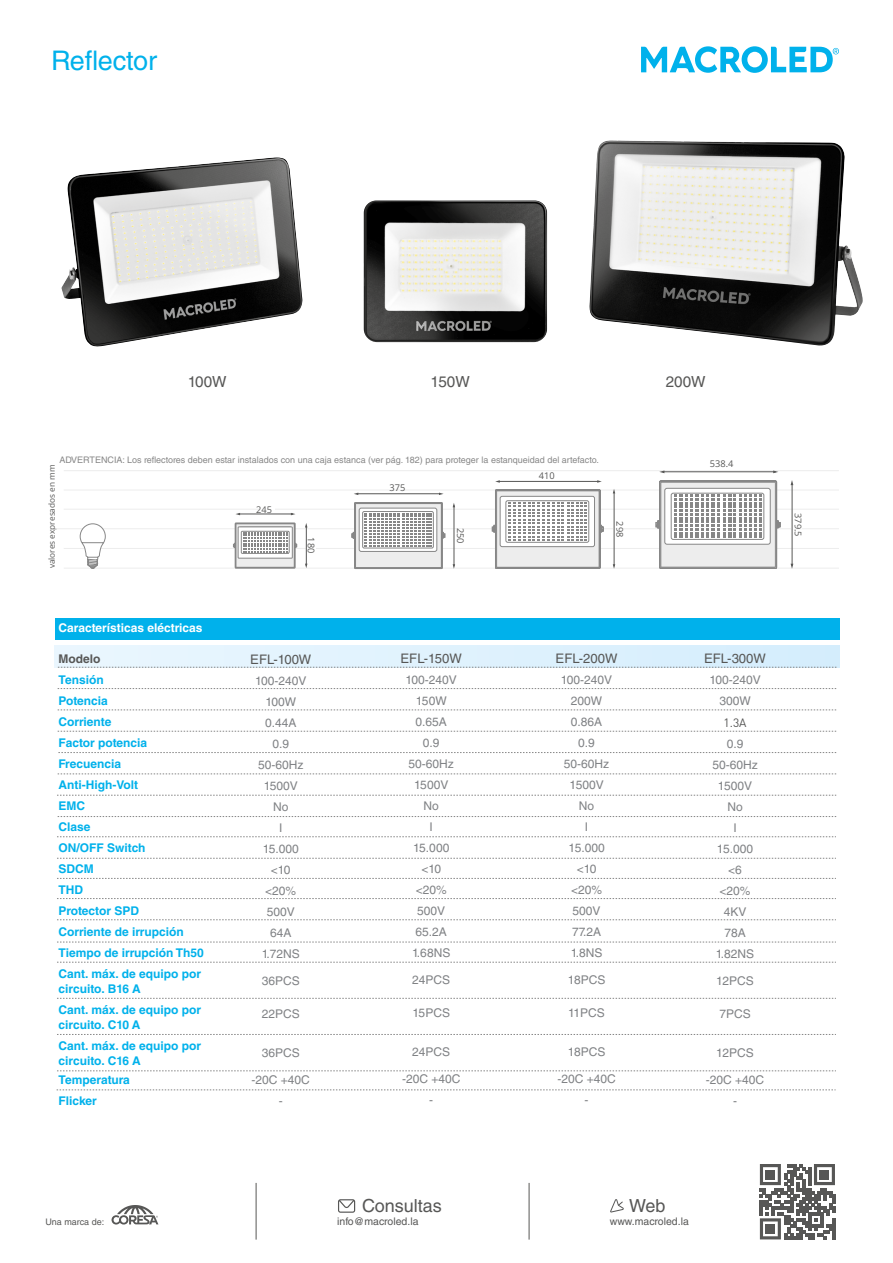
<style>
.page{position:relative;width:893px;height:1263px;background:#fff}
.page>*{position:absolute;margin:0;border:0;box-sizing:border-box;transform-origin:0 0}
.t1{font:27px "Helvetica LT Std";color:#00b1eb}
.t2{font:18px "Helvetica LT Std";color:#575756}
.t3{font:15.3px "Helvetica LT Std";color:#575756}
.t4{font:13.2px "Helvetica LT Std";color:#575756}
.t5{font:12px/21px "Helvetica LT Std";color:#808285;text-align:center}
.t6{font:700 12px/21px "Helvetica LT Std";color:#00b1eb}
.t7{font:700 12px "Helvetica LT Std";color:#fff}
.t8{font:700 12px "Helvetica LT Std";color:#575756}
.t9{font:12px "DIN Pro";color:#575756}
.t10{font:10.5px "Helvetica LT Std";color:#575756}
.t11{font:9.15px "Open Sans";color:#575756}
.t12{font:9px "Helvetica LT Std";color:#878787}
.t13{font:9px "Helvetica LT Std";color:#575756}
.t14{font:8.25px "Open Sans";color:#575756}
</style>
<div class="page">
<div style="left:55px;top:646px;width:785px;height:21px;background:#e0f2fd"></div>
<div style="left:55px;top:618px;width:785px;height:22px;background:#00b1eb"></div>
<svg style="left:58px;top:667px;width:778px;height:1px"></svg>
<svg style="left:58px;top:688px;width:778px;height:1px"></svg>
<svg style="left:58px;top:710px;width:778px;height:1px"></svg>
<svg style="left:58px;top:731px;width:778px;height:1px"></svg>
<svg style="left:58px;top:752px;width:778px;height:1px"></svg>
<svg style="left:58px;top:773px;width:778px;height:1px"></svg>
<svg style="left:57px;top:795px;width:779px;height:1px"></svg>
<svg style="left:58px;top:816px;width:778px;height:1px"></svg>
<svg style="left:57px;top:836px;width:779px;height:1px"></svg>
<svg style="left:57px;top:858px;width:779px;height:1px"></svg>
<svg style="left:57px;top:878px;width:779px;height:1px"></svg>
<svg style="left:57px;top:898px;width:779px;height:1px"></svg>
<svg style="left:57px;top:919px;width:779px;height:1px"></svg>
<svg style="left:57px;top:942px;width:779px;height:1px"></svg>
<svg style="left:57px;top:962px;width:779px;height:1px"></svg>
<svg style="left:57px;top:1070px;width:779px;height:1px"></svg>
<svg style="left:57px;top:998px;width:779px;height:1px"></svg>
<svg style="left:57px;top:1034px;width:779px;height:1px"></svg>
<svg style="left:57px;top:1089px;width:779px;height:1px"></svg>
<svg style="left:610px;top:1199px;width:14px;height:13px"></svg>
<svg style="left:112px;top:1205px;width:46px;height:19px"></svg>
<hr style="left:529px;top:1183px;width:1px;height:56px;background:#575756">
<hr style="left:256px;top:1183px;width:1px;height:56px;background:#575756">
<svg style="left:338px;top:1199px;width:17px;height:14px"></svg>
<svg style="left:760px;top:1164px;width:75px;height:75px"></svg>
<div style="left:766px;top:1170px;width:9px;height:9px;background:#575756"></div>
<div style="left:820px;top:1170px;width:9px;height:9px;background:#575756"></div>
<div style="left:766px;top:1224px;width:9px;height:9px;background:#575756"></div>
<hr style="left:64px;top:509px;width:775px;height:1px;background:#ededed">
<hr style="left:55px;top:528px;width:784px;height:1px;background:#ededed">
<hr style="left:64px;top:548px;width:775px;height:1px;background:#ededed">
<hr style="left:64px;top:568px;width:775px;height:1px;background:#ededed">
<hr style="left:64px;top:490px;width:775px;height:1px;background:#ededed">
<hr style="left:64px;top:470px;width:775px;height:1px;background:#ededed">
<svg style="left:80px;top:523px;width:26px;height:46px"></svg>
<svg style="left:641px;top:46px;width:198px;height:27px"></svg>
<img style="left:589px;top:141px;width:274px;height:205px">
<img style="left:61px;top:157px;width:241px;height:190px">
<img style="left:364px;top:200px;width:183px;height:142px">
<hr style="left:239px;top:514px;width:54px;height:1px;background:#575756">
<div style="left:259px;top:500px;width:16px;height:12px;background:#fff"></div>
<div style="left:306px;top:536px;width:10px;height:18px;background:#fff"></div>
<hr style="left:306px;top:526px;width:1px;height:40px;background:#575756">
<svg style="left:233px;top:523px;width:64px;height:45px"></svg>
<hr style="left:357px;top:493px;width:83px;height:1px;background:#575756">
<hr style="left:454px;top:505px;width:1px;height:61px;background:#575756">
<svg style="left:351px;top:502px;width:94px;height:67px"></svg>
<hr style="left:498px;top:481px;width:101px;height:1px;background:#575756">
<div style="left:614px;top:520px;width:9px;height:13px;background:#fff"></div>
<svg style="left:492px;top:489px;width:112px;height:80px"></svg>
<hr style="left:614px;top:492px;width:1px;height:74px;background:#575756">
<hr style="left:663px;top:471px;width:113px;height:1px;background:#575756">
<div style="left:792px;top:515px;width:10px;height:14px;background:#fff"></div>
<svg style="left:655px;top:480px;width:126px;height:89px"></svg>
<hr style="left:792px;top:484px;width:1px;height:82px;background:#575756">
<h1 class="t1" style="left:51px;top:45px;width:108px">Reflector</h1>
<p class="t3" style="left:188px;top:373px;width:40px">100W</p>
<p class="t3" style="left:431px;top:373px;width:41px">150W</p>
<p class="t3" style="left:666px;top:373px;width:41px">200W</p>
<p class="t12" style="left:59px;top:455px;width:541px">ADVERTENCIA: Los reflectores deben estar instalados con una caja estanca (ver pág. 182) para proteger la estanqueidad del artefacto.</p>
<p class="t14" style="left:46px;top:568px;width:105px;rotate:-90deg">valores expresados en mm</p>
<p class="t11" style="left:539px;top:469px;width:17px">410</p>
<p class="t11" style="left:390px;top:482px;width:17px">375</p>
<p class="t11" style="left:256px;top:503px;width:17px">245</p>
<p class="t11" style="left:467px;top:527px;width:17px;rotate:90deg">250</p>
<p class="t11" style="left:317px;top:537px;width:17px;rotate:90deg">180</p>
<p class="t11" style="left:626px;top:521px;width:17px;rotate:90deg">298</p>
<p class="t7" style="left:59px;top:620px;width:145px">Características eléctricas</p>
<p class="t8" style="left:59px;top:651px;width:43px">Modelo</p>
<p class="t6" style="left:59px;top:669px;width:147px">Tensión<br>Potencia<br>Corriente<br>Factor potencia<br>Frecuencia<br>Anti-High-Volt<br>EMC<br>Clase<br>ON/OFF Switch<br>SDCM<br>THD<br>Protector SPD<br>Corriente de irrupción<br>Tiempo de irrupción Th50<br>Cant. máx. de equipo por</p>
<p class="t6" style="left:59px;top:978px;width:144px">circuito. B16 A<br>Cant. máx. de equipo por</p>
<p class="t6" style="left:59px;top:1014px;width:144px">circuito. C10 A<br>Cant. máx. de equipo por</p>
<p class="t6" style="left:59px;top:1050px;width:84px;line-height:19.5px">circuito. C16 A<br>Temperatura</p>
<p class="t6" style="left:59px;top:1090px;width:40px">Flicker</p>
<p class="t4" style="left:250px;top:652px;width:63px">EFL-100W</p>
<p class="t5" style="left:255px;top:671px;width:53px">100-240V<br>100W<br>0.44A<br>0.9<br>50-60Hz<br>1500V<br>No<br>I<br>15.000 &lt;10 &lt;20%<br>500V<br>64A<br>1.72NS</p>
<p class="t5" style="left:262px;top:971px;width:40px">36PCS</p>
<p class="t5" style="left:262px;top:1004px;width:40px">22PCS</p>
<p class="t5" style="left:262px;top:1043px;width:40px">36PCS</p>
<p class="t5" style="left:252px;top:1070px;width:60px">-20C +40C -</p>
<p class="t4" style="left:401px;top:651px;width:63px">EFL-150W</p>
<p class="t5" style="left:406px;top:670px;width:53px">100-240V<br>150W<br>0.65A<br>0.9<br>50-60Hz<br>1500V<br>No<br>I<br>15.000 &lt;10 &lt;20%<br>500V<br>65.2A<br>1.68NS</p>
<p class="t5" style="left:412px;top:970px;width:40px">24PCS</p>
<p class="t5" style="left:412px;top:1003px;width:39px">15PCS</p>
<p class="t5" style="left:412px;top:1042px;width:40px">24PCS</p>
<p class="t5" style="left:402px;top:1069px;width:60px">-20C +40C -</p>
<p class="t4" style="left:556px;top:651px;width:63px">EFL-200W</p>
<p class="t5" style="left:561px;top:670px;width:53px">100-240V<br>200W<br>0.86A<br>0.9<br>50-60Hz<br>1500V<br>No<br>I<br>15.000 &lt;10 &lt;20%<br>500V<br>77.2A<br>1.8NS</p>
<p class="t5" style="left:568px;top:970px;width:39px">18PCS</p>
<p class="t5" style="left:568px;top:1003px;width:38px">11PCS</p>
<p class="t5" style="left:568px;top:1042px;width:39px">18PCS</p>
<p class="t5" style="left:557px;top:1069px;width:60px">-20C +40C -</p>
<p class="t11" style="left:710px;top:457px;width:25px">538.4</p>
<p class="t4" style="left:704px;top:651px;width:63px">EFL-300W</p>
<p class="t5" style="left:709px;top:670px;width:53px">100-240V<br>300W</p>
<p class="t9" style="left:723px;top:713px;width:25px">1.3A</p>
<p class="t5" style="left:712px;top:733px;width:47px">0.9<br>50-60Hz<br>1500V<br>No<br>I<br>15.000 &lt;6 &lt;20%<br>4KV<br>78A<br>1.82NS</p>
<p class="t5" style="left:716px;top:970px;width:39px">12PCS</p>
<p class="t5" style="left:719px;top:1003px;width:33px">7PCS</p>
<p class="t5" style="left:716px;top:1042px;width:39px">12PCS</p>
<p class="t5" style="left:706px;top:1069px;width:60px">-20C +40C -</p>
<p class="t11" style="left:804px;top:513px;width:25px;rotate:90deg">379.5</p>
<h2 class="t2" style="left:362px;top:1195px;width:81px">Consultas</h2>
<p class="t10" style="left:337px;top:1215px;width:83px">info@macroled.la</p>
<h2 class="t2" style="left:629px;top:1195px;width:38px">Web</h2>
<p class="t13" style="left:45px;top:1216px;width:60px">Una marca de:</p>
<p class="t10" style="left:610px;top:1215px;width:81px">www.macroled.la</p>
</div>
